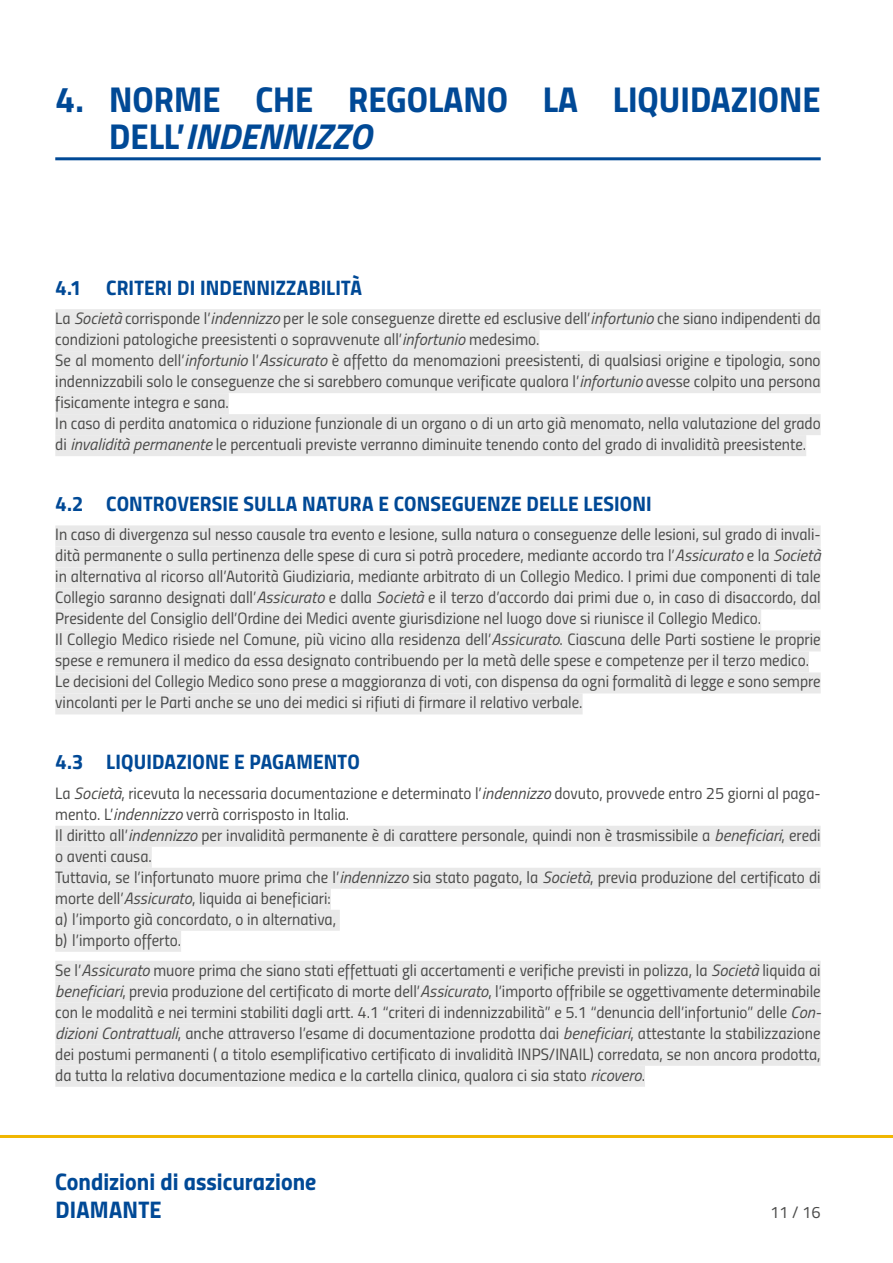
<style>
.page{position:relative;width:893px;height:1263px;background:#fff}
.page>*{position:absolute;margin:0;border:0;box-sizing:border-box;transform-origin:0 0}
.tit_24{font:36px "Titillium Bold Upright";color:#004996}
.tit_24-2{font:italic 700 36px "Titillium";color:#004996}
.t1{font:24px/28.5px "Titillium Bold Upright";color:#004996}
.tit_14{font:21px "Titillium Bold Upright";letter-spacing:.005em;color:#004996}
._11{font:16.5px/21px "Titillium Regular Upright";color:#4a4a49}
._11n{font:16.5px/21px "Titillium Regular Upright";color:#4a4a49}
.s1{font-family:"Titillium Bold Upright";font-weight:400;font-style:normal}
.s2{font-family:"Titillium";font-style:italic}
</style>
<div class="page">
<hr style="left:0;top:1135px;width:893px;height:3px;background:#f0b600">
<hr style="left:55px;top:157px;width:766px;height:3px;background:#004996">
<div style="left:55px;top:309px;width:766px;height:21px;background:#e9e9e9"></div>
<div style="left:55px;top:330px;width:485px;height:21px;background:#e9e9e9"></div>
<div style="left:55px;top:351px;width:766px;height:21px;background:#e9e9e9"></div>
<div style="left:55px;top:372px;width:766px;height:21px;background:#e9e9e9"></div>
<div style="left:55px;top:393px;width:174px;height:21px;background:#e9e9e9"></div>
<div style="left:55px;top:414px;width:766px;height:21px;background:#e9e9e9"></div>
<div style="left:55px;top:435px;width:751px;height:21px;background:#e9e9e9"></div>
<div style="left:55px;top:525px;width:766px;height:21px;background:#e9e9e9"></div>
<div style="left:55px;top:546px;width:766px;height:21px;background:#e9e9e9"></div>
<div style="left:55px;top:567px;width:766px;height:21px;background:#e9e9e9"></div>
<div style="left:55px;top:588px;width:766px;height:21px;background:#e9e9e9"></div>
<div style="left:55px;top:609px;width:706px;height:21px;background:#e9e9e9"></div>
<div style="left:55px;top:630px;width:766px;height:21px;background:#e9e9e9"></div>
<div style="left:55px;top:651px;width:754px;height:21px;background:#e9e9e9"></div>
<div style="left:55px;top:672px;width:766px;height:21px;background:#e9e9e9"></div>
<div style="left:55px;top:693px;width:528px;height:21px;background:#e9e9e9"></div>
<div style="left:55px;top:826px;width:766px;height:21px;background:#e9e9e9"></div>
<div style="left:55px;top:847px;width:97px;height:21px;background:#e9e9e9"></div>
<div style="left:55px;top:868px;width:766px;height:21px;background:#e9e9e9"></div>
<div style="left:55px;top:889px;width:276px;height:21px;background:#e9e9e9"></div>
<div style="left:55px;top:910px;width:285px;height:21px;background:#e9e9e9"></div>
<div style="left:55px;top:931px;width:126px;height:21px;background:#e9e9e9"></div>
<div style="left:55px;top:961px;width:766px;height:21px;background:#e9e9e9"></div>
<div style="left:55px;top:982px;width:766px;height:21px;background:#e9e9e9"></div>
<div style="left:55px;top:1003px;width:766px;height:21px;background:#e9e9e9"></div>
<div style="left:55px;top:1024px;width:766px;height:21px;background:#e9e9e9"></div>
<div style="left:55px;top:1045px;width:766px;height:21px;background:#e9e9e9"></div>
<div style="left:55px;top:1066px;width:590px;height:21px;background:#e9e9e9"></div>
<p class="tit_24" style="left:55px;top:71px;width:767px">4. NORME CHE REGOLANO LA LIQUIDAZIONE</p>
<p class="tit_24-2" style="left:109px;top:108px;width:264px"><span class="s1">DELL’</span>INDENNIZZO</p>
<p class="tit_14" style="left:55px;top:271px;width:308px">4.1 CRITERI DI INDENNIZZABILITÀ</p>
<p class="_11" style="left:55px;top:307px;width:767px">La <span class="s2">Società</span> corrisponde l’<span class="s2">indennizzo</span> per le sole conseguenze dirette ed esclusive dell’<span class="s2">infortunio</span> che siano indipendenti da condizioni patologiche preesistenti o sopravvenute all’<span class="s2">infortunio</span> medesimo.</p>
<p class="_11" style="left:55px;top:349px;width:767px;text-align:justify">Se al momento dell’<span class="s2">infortunio</span> l’<span class="s2">Assicurato</span> è affetto da menomazioni preesistenti, di qualsiasi origine e tipologia, sono indennizzabili solo le conseguenze che si sarebbero comunque verificate qualora l’<span class="s2">infortunio</span> avesse colpito una persona fisicamente integra e sana.</p>
<p class="_11" style="left:55px;top:412px;width:767px">In caso di perdita anatomica o riduzione funzionale di un organo o di un arto già menomato, nella valutazione del grado di <span class="s2">invalidità permanente</span> le percentuali previste verranno diminuite tenendo conto del grado di invalidità preesistente.</p>
<p class="tit_14" style="left:55px;top:487px;width:598px">4.2 CONTROVERSIE SULLA NATURA E CONSEGUENZE DELLE LESIONI</p>
<p class="_11" style="left:55px;top:523px;width:767px;text-align:justify">In caso di divergenza sul nesso causale tra evento e lesione, sulla natura o conseguenze delle lesioni, sul grado di invali&shy;dità permanente o sulla pertinenza delle spese di cura si potrà procedere, mediante accordo tra l’<span class="s2">Assicurato</span> e la <span class="s2">Società </span>in alternativa al ricorso all’Autorità Giudiziaria, mediante arbitrato di un Collegio Medico. I primi due componenti di tale Collegio saranno designati dall’<span class="s2">Assicurato</span> e dalla <span class="s2">Società</span> e il terzo d’accordo dai primi due o, in caso di disaccordo, dal Presidente del Consiglio dell’Ordine dei Medici avente giurisdizione nel luogo dove si riunisce il Collegio Medico.</p>
<p class="_11" style="left:55px;top:628px;width:767px">Il Collegio Medico risiede nel Comune, più vicino alla residenza dell’<span class="s2">Assicurato</span>. Ciascuna delle Parti sostiene le proprie spese e remunera il medico da essa designato contribuendo per la metà delle spese e competenze per il terzo medico.</p>
<p class="_11" style="left:55px;top:670px;width:767px">Le decisioni del Collegio Medico sono prese a maggioranza di voti, con dispensa da ogni formalità di legge e sono sempre vincolanti per le Parti anche se uno dei medici si rifiuti di firmare il relativo verbale.</p>
<p class="tit_14" style="left:55px;top:745px;width:306px">4.3 LIQUIDAZIONE E PAGAMENTO</p>
<p class="_11n" style="left:55px;top:782px;width:767px">La <span class="s2">Società</span>, ricevuta la necessaria documentazione e determinato l’<span class="s2">indennizzo</span> dovuto, provvede entro 25 giorni al paga&shy;mento. L’<span class="s2">indennizzo</span> verrà corrisposto in Italia.</p>
<p class="_11" style="left:55px;top:824px;width:767px">Il diritto all’<span class="s2">indennizzo</span> per invalidità permanente è di carattere personale, quindi non è trasmissibile a <span class="s2">beneficiari</span>, eredi o aventi causa.</p>
<p class="_11" style="left:55px;top:866px;width:767px">Tuttavia, se l’infortunato muore prima che l’<span class="s2">indennizzo</span> sia stato pagato, la <span class="s2">Società</span>, previa produzione del certificato di morte dell’<span class="s2">Assicurato</span>, liquida ai beneficiari:</p>
<p class="_11" style="left:55px;top:908px;width:282px">a) l’importo già concordato, o in alternativa,</p>
<p class="_11" style="left:55px;top:929px;width:127px">b) l’importo offerto.</p>
<p class="_11" style="left:55px;top:959px;width:767px;text-align:justify">Se l’<span class="s2">Assicurato</span> muore prima che siano stati effettuati gli accertamenti e verifiche previsti in polizza, la <span class="s2">Società</span> liquida ai <span class="s2">beneficiari</span>, previa produzione del certificato di morte dell’<span class="s2">Assicurato</span>, l’importo offribile se oggettivamente determinabile con le modalità e nei termini stabiliti dagli artt. 4.1 “criteri di indennizzabilità” e 5.1 “denuncia dell’infortunio” delle <span class="s2">Con&shy;dizioni Contrattuali</span>, anche attraverso l’esame di documentazione prodotta dai <span class="s2">beneficiari</span>, attestante la stabilizzazione dei postumi permanenti ( a titolo esemplificativo certificato di invalidità INPS/INAIL) corredata, se non ancora prodotta, da tutta la relativa documentazione medica e la cartella clinica, qualora ci sia stato <span class="s2">ricovero</span>.</p>
<h2 class="t1" style="left:55px;top:1165px;width:263px">Condizioni di assicurazione<br>DIAMANTE</h2>
<p class="_11" style="left:770px;top:1201px;width:52px">11 / 16</p>
</div>
